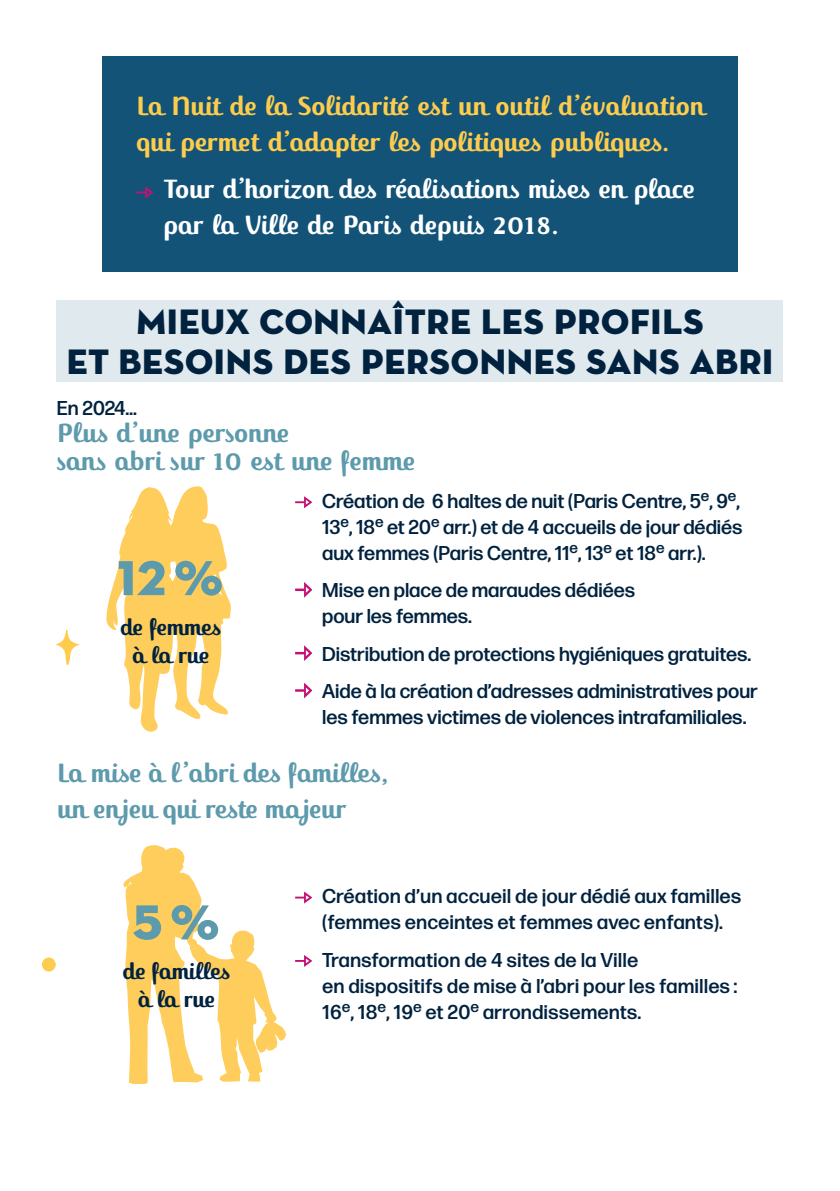
<style>
.page{position:relative;width:840px;height:1191px;background:#fff}
.page>*{position:absolute;margin:0;border:0;box-sizing:border-box;transform-origin:0 0}
.t1{font:50px "Neutra Disp Titling";color:#5c9aac}
.t2{font:36px/40px "Neutra Disp Titling";letter-spacing:.02em;color:#00223f;text-align:center}
.t3{font:700 28px/28px "Jackie Pro";letter-spacing:.02em;color:#5c9aac}
.t4{font:700 28px/36px "Jackie Pro";letter-spacing:.02em;color:#fecc4d}
.t5{font:700 28px/36px "Jackie Pro";letter-spacing:.02em;color:#fff}
.t6{font:700 24px/28px "Jackie Pro";color:#00223f;text-align:center}
.t7{font:500 20px/26px "Forma DJR Text";color:#00223f}
.t8{font:500 20px/26px "Forma DJR Micro";color:#00223f}
.s1{font-family:"Forma DJR Text"}
</style>
<div class="page">
<svg style="left:56px;top:629px;width:24px;height:36px"></svg>
<svg style="left:123px;top:845px;width:163px;height:239px"></svg>
<svg style="left:106px;top:486px;width:125px;height:245px"></svg>
<div style="left:57px;top:300px;width:725px;height:82px;background:#e0e9ed"></div>
<svg style="left:295px;top:496px;width:17px;height:12px"></svg>
<svg style="left:295px;top:582px;width:17px;height:15px"></svg>
<svg style="left:295px;top:645px;width:17px;height:16px"></svg>
<svg style="left:295px;top:683px;width:17px;height:15px"></svg>
<svg style="left:295px;top:891px;width:17px;height:12px"></svg>
<svg style="left:295px;top:955px;width:17px;height:11px"></svg>
<div style="left:102px;top:57px;width:635px;height:215px;background:#125377"></div>
<svg style="left:136px;top:187px;width:17px;height:11px"></svg>
<svg style="left:42px;top:957px;width:14px;height:14px"></svg>
<h3 class="t4" style="left:136px;top:89px;width:568px">La Nuit de la Solidarité est un outil d’évaluation qui permet d’adapter les politiques publiques.</h3>
<h3 class="t5" style="left:163px;top:172px;width:532px">Tour d’horizon des réalisations mises en place par la Ville de Paris depuis 2018.</h3>
<h2 class="t2" style="left:67px;top:302px;width:707px">MIEUX CONNAÎTRE LES PROFILS<br>ET BESOINS DES PERSONNES SANS ABRI</h2>
<p class="t7" style="left:57px;top:394px;width:82px">En 2024…</p>
<h3 class="t3" style="left:57px;top:420px;width:359px">Plus d’une personne<br>sans abri sur 10 est une femme</h3>
<p class="t7" style="left:322px;top:487px;width:421px">Création de 6 haltes de nuit (Paris Centre, 5<sup>e</sup>, 9<sup>e</sup>,<br>13<sup>e</sup>, 18<sup>e</sup> et 20<sup>e</sup> arr.) et de 4 accueils de jour dédiés aux femmes (Paris Centre, 11<sup>e</sup>, 13<sup>e</sup> et 18<sup>e</sup> arr.).</p>
<p class="t7" style="left:322px;top:577px;width:314px">Mise en place de maraudes dédiées pour les femmes.</p>
<p class="t7" style="left:322px;top:634px;width:437px;line-height:37.4px">Distribution de protections hygiéniques gratuites.<br>Aide à la création d’adresses administratives pour</p>
<p class="t7" style="left:322px;top:703px;width:425px">les femmes victimes de violences intrafamiliales.</p>
<h3 class="t3" style="left:57px;top:756px;width:332px;line-height:36px">La mise à l’abri des familles, un enjeu qui reste majeur</h3>
<h1 class="t1" style="left:118px;top:547px;width:107px">12%</h1>
<p class="t6" style="left:120px;top:613px;width:102px">de femmes à la rue</p>
<h1 class="t1" style="left:133px;top:891px;width:88px">5%</h1>
<p class="t6" style="left:122px;top:958px;width:108px">de familles à la rue</p>
<p class="t8" style="left:322px;top:883px;width:420px">Création d’un accueil de jour dédié aux familles (femmes enceintes et femmes avec enfants)<span class="s1">.</span></p>
<p class="t8" style="left:322px;top:946px;width:416px">Transformation de 4 sites de la Ville<br>en dispositifs de mise à l’abri pour les familles :<br>16<sup>e</sup>, 18<sup>e</sup>, 19<sup>e</sup> et 20<sup>e</sup> arrondissements<span class="s1">.</span></p>
</div>
